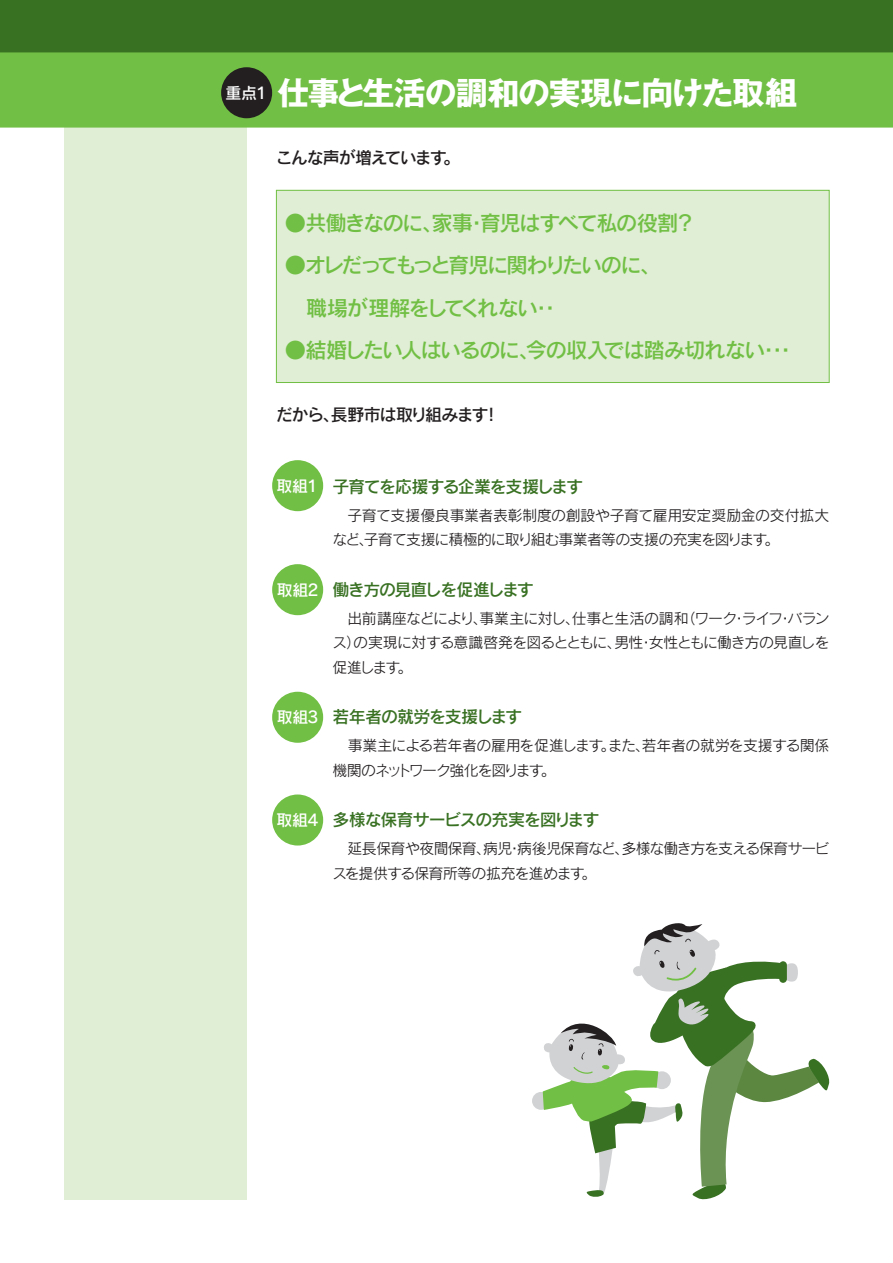
<style>
.page{position:relative;width:893px;height:1263px;background:#fff}
.page>*{position:absolute;margin:0;border:0;box-sizing:border-box;transform-origin:0 0}
.t1{font:700 31.95px "Gothic MB101 Pro";letter-spacing:-.04em;color:#fff}
.t2{font:21.3px "Rodin Pro DB";letter-spacing:-.085em;color:#71bf44}
.t3{font:21.3px/42.5px "Rodin Pro DB";letter-spacing:-.12em;color:#71bf44}
.t4{font:16.95px "Rodin Pro DB";letter-spacing:-.08em;color:#397123}
.t5{font:16.95px "Rodin Pro DB";letter-spacing:-.095em;color:#231f20}
.t6{font:16.95px "Rodin Pro DB";letter-spacing:-.06em;color:#397123}
.t7{font:15.9px "Rodin Pro DB";letter-spacing:-.03em;color:#fff}
.t8{font:14.85px/24.5px "Rodin Pro M";letter-spacing:-.05em;color:#231f20}
</style>
<div class="page">
<div style="left:64px;top:0;width:183px;height:1199px;background:#dfeed4"></div>
<div style="left:0;top:52px;width:893px;height:76px;background:#71bf44"></div>
<div style="left:0;top:0;width:893px;height:52px;background:#397123"></div>
<div style="left:276px;top:190px;width:553px;height:192px;background:#dfeed4"></div>
<div style="left:276px;top:190px;width:554px;height:193px;border:1px solid #71bf44"></div>
<div style="left:272px;top:460px;width:51px;height:51px;background:#71bf44;border-radius:50%"></div>
<div style="left:221px;top:67px;width:51px;height:51px;background:#231f20;border-radius:50%"></div>
<div style="left:272px;top:564px;width:51px;height:51px;background:#71bf44;border-radius:50%"></div>
<div style="left:272px;top:692px;width:51px;height:51px;background:#71bf44;border-radius:50%"></div>
<div style="left:272px;top:794px;width:51px;height:51px;background:#71bf44;border-radius:50%"></div>
<div style="left:532px;top:1092px;width:18px;height:18px;background:#d1d2d4;border-radius:50%"></div>
<svg style="left:543px;top:923px;width:287px;height:277px"></svg>
<p class="t7" style="left:225px;top:82px;width:45px">重点１</p>
<h1 class="t1" style="left:278px;top:66px;width:521px">仕事と生活の調和の実現に向けた取組</h1>
<p class="t5" style="left:276px;top:146px;width:186px">こんな声が増えています。</p>
<h2 class="t2" style="left:285px;top:208px;width:412px">●共働きなのに、家事・育児はすべて私の役割？</h2>
<h2 class="t3" style="left:285px;top:243px;width:378px">●オレだってもっと育児に関わりたいのに、　職場が理解をしてくれない・・</h2>
<h2 class="t2" style="left:285px;top:336px;width:513px">●結婚したい人はいるのに、今の収入では踏み切れない・・・</h2>
<p class="t5" style="left:276px;top:403px;width:225px">だから、長野市は取り組みます！</p>
<p class="t7" style="left:277px;top:475px;width:45px">取組１</p>
<p class="t7" style="left:277px;top:579px;width:43px">取組2</p>
<p class="t7" style="left:277px;top:707px;width:43px">取組3</p>
<p class="t7" style="left:277px;top:809px;width:43px">取組4</p>
<p class="t4" style="left:332px;top:475px;width:252px">子育てを応援する企業を支援します</p>
<p class="t8" style="left:332px;top:502px;width:498px">　子育て支援優良事業者表彰制度の創設や子育て雇用安定奨励金の交付拡大など、子育て支援に積極的に取り組む事業者等の支援の充実を図ります。</p>
<p class="t4" style="left:332px;top:578px;width:203px">働き方の見直しを促進します</p>
<p class="t8" style="left:332px;top:605px;width:499px;text-align:justify">　出前講座などにより、事業主に対し、仕事と生活の調和（ワーク・ライフ・バランス）の実現に対する意識啓発を図るとともに、男性・女性ともに働き方の見直しを促進します。</p>
<p class="t6" style="left:332px;top:706px;width:191px">若年者の就労を支援します</p>
<p class="t8" style="left:332px;top:733px;width:498px">　事業主による若年者の雇用を促進します。また、若年者の就労を支援する関係機関のネットワーク強化を図ります。</p>
<p class="t4" style="left:332px;top:809px;width:268px">多様な保育サービスの充実を図ります</p>
<p class="t8" style="left:332px;top:836px;width:498px">　延長保育や夜間保育、病児・病後児保育など、多様な働き方を支える保育サービスを提供する保育所等の拡充を進めます。</p>
</div>
